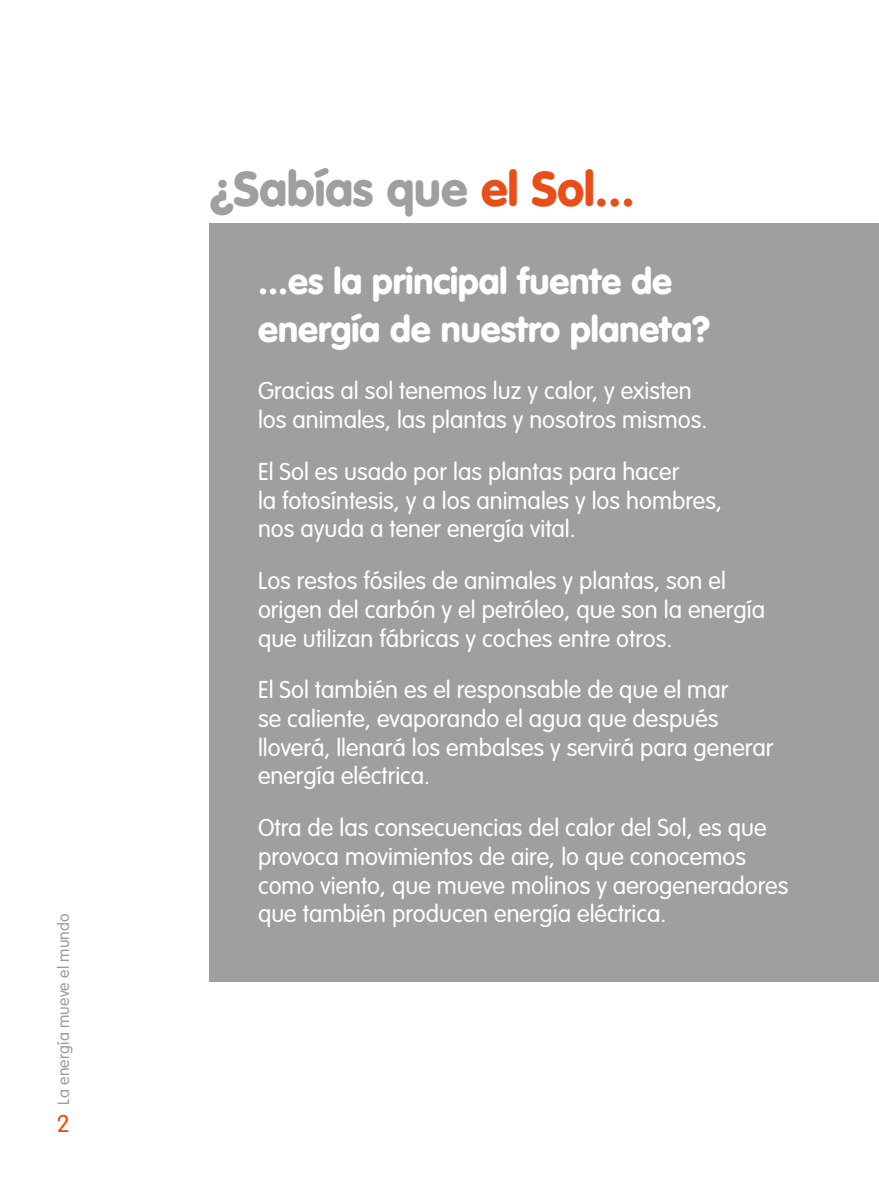
<style>
.page{position:relative;width:879px;height:1191px;background:#fff}
.page>*{position:absolute;margin:0;border:0;box-sizing:border-box;transform-origin:0 0}
.t1{font:900 48px "VAG Rounded Std";color:#9e9fa0}
.t2{font:900 36px/48px "VAG Rounded Std";color:#fff}
.t3{font:300 24px/28.8px "VAG Rounded Std";color:#fff}
.t4{font:300 24px "VAG Rounded Std";color:#e94d18}
.t5{font:300 16px "VAG Rounded Std";letter-spacing:.01em;color:#9c9d9d}
.s1{color:#e94d18}
</style>
<div class="page">
<div style="left:210px;top:223px;width:669px;height:758px;background:#9e9fa0"></div>
<p class="t5" style="left:54px;top:1104px;width:193px;rotate:-90deg">La energía mueve el mundo</p>
<p class="t4" style="left:57px;top:1110px;width:14px">2</p>
<h1 class="t1" style="left:210px;top:160px;width:426px">¿Sabías que <span class="s1">el Sol...</span></h1>
<h2 class="t2" style="left:258px;top:259px;width:454px">...es la principal fuente de energía de nuestro planeta?</h2>
<p class="t3" style="left:258px;top:377px;width:451px">Gracias al sol tenemos luz y calor, y existen los animales, las plantas y nosotros mismos.</p>
<p class="t3" style="left:258px;top:458px;width:465px">El Sol es usado por las plantas para hacer<br>la fotosíntesis, y a los animales y los hombres, nos ayuda a tener energía vital.</p>
<p class="t3" style="left:258px;top:567px;width:508px">Los restos fósiles de animales y plantas, son el origen del carbón y el petróleo, que son la energía que utilizan fábricas y coches entre otros.</p>
<p class="t3" style="left:258px;top:676px;width:517px">El Sol también es el responsable de que el mar<br>se caliente, evaporando el agua que después lloverá, llenará los embalses y servirá para generar energía eléctrica.</p>
<p class="t3" style="left:258px;top:814px;width:532px">Otra de las consecuencias del calor del Sol, es que provoca movimientos de aire, lo que conocemos como viento, que mueve molinos y aerogeneradores que también producen energía eléctrica.</p>
</div>
